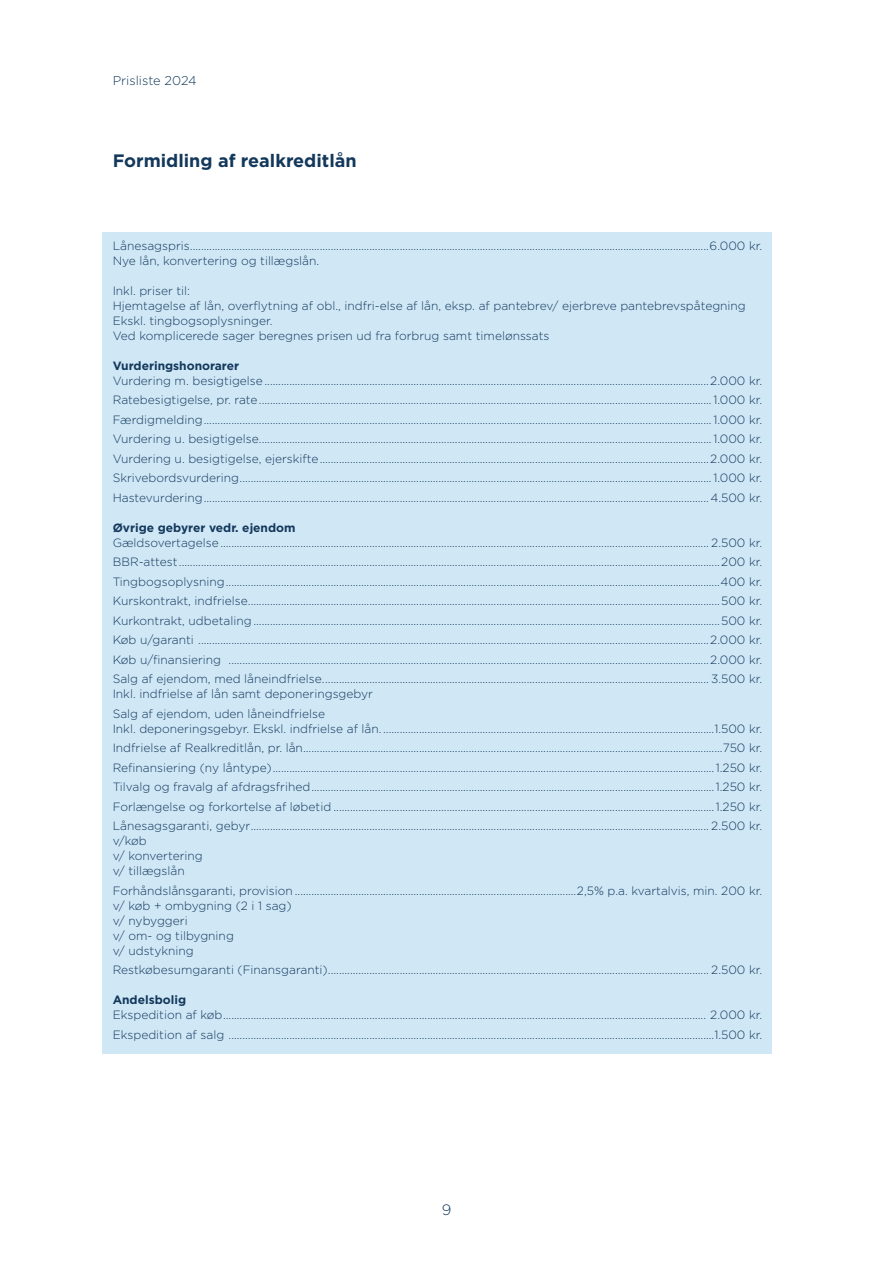
<style>
.page{position:relative;width:893px;height:1263px;background:#fff}
.page>*{position:absolute;margin:0;border:0;box-sizing:border-box;transform-origin:0 0}
.t1{font:700 18px "Gotham";color:#13385b}
.t2{font:300 15px "Gotham";color:#13385b}
.t3{font:300 12.75px "Gotham";color:#13385b}
.t4{font:300 12px/19.5px "Gotham";color:#13385b}
.t5{font:700 12px "Gotham";color:#13385b}
</style>
<div class="page">
<div style="left:102px;top:232px;width:670px;height:821px;background:#d0e7f6"></div>
<p class="t3" style="left:113px;top:72px;width:85px">Prisliste 2024</p>
<h1 class="t1" style="left:113px;top:149px;width:245px">Formidling af realkreditlån</h1>
<p class="t4" style="left:113px;top:238px;width:651px;line-height:15px">Lånesagspris............................................................................................................................................................................................6.000 kr.<br>Nye lån, konvertering og tillægslån.</p>
<p class="t4" style="left:113px;top:283px;width:635px;line-height:15px">Inkl. priser til:<br>Hjemtagelse af lån, overflytning af obl., indfri-else af lån, eksp. af pantebrev/ ejerbreve pantebrevspåtegning Ekskl. tingbogsoplysninger.<br>Ved komplicerede sager beregnes prisen ud fra forbrug samt timelønssats</p>
<p class="t5" style="left:113px;top:358px;width:128px">Vurderingshonorarer</p>
<p class="t4" style="left:113px;top:371px;width:651px;text-align:justify">Vurdering m. besigtigelse.................................................................................................................................................................2.000 kr.<br>Ratebesigtigelse, pr. rate....................................................................................................................................................................1.000 kr.<br>Færdigmelding........................................................................................................................................................................................1.000 kr.<br>Vurdering u. besigtigelse....................................................................................................................................................................1.000 kr.<br>Vurdering u. besigtigelse, ejerskifte.............................................................................................................................................2.000 kr.<br>Skrivebordsvurdering...........................................................................................................................................................................1.000 kr.<br>Hastevurdering.......................................................................................................................................................................................4.500 kr.</p>
<p class="t5" style="left:113px;top:520px;width:184px">Øvrige gebyrer vedr. ejendom</p>
<p class="t4" style="left:113px;top:533px;width:651px;text-align:justify">Gældsovertagelse................................................................................................................................................................................. 2.500 kr.<br>BBR-attest ....................................................................................................................................................................................................200 kr.<br>Tingbogsoplysning...................................................................................................................................................................................400 kr.<br>Kurskontrakt, indfrielse...........................................................................................................................................................................500 kr.<br>Kurkontrakt, udbetaling.........................................................................................................................................................................500 kr.<br>Køb u/garanti .........................................................................................................................................................................................2.000 kr.<br>Køb u/finansiering ..............................................................................................................................................................................2.000 kr.<br>Salg af ejendom, med låneindfrielse............................................................................................................................................ 3.500 kr.</p>
<p class="t4" style="left:113px;top:684px;width:262px">Inkl. indfrielse af lån samt deponeringsgebyr<br>Salg af ejendom, uden låneindfrielse</p>
<p class="t4" style="left:113px;top:719px;width:651px;text-align:justify">Inkl. deponeringsgebyr. Ekskl. indfrielse af lån. ........................................................................................................................1.500 kr.<br>Indfrielse af Realkreditlån, pr. lån........................................................................................................................................................750 kr.<br>Refinansiering (ny låntype)................................................................................................................................................................1.250 kr.<br>Tilvalg og fravalg af afdragsfrihed..................................................................................................................................................1.250 kr.<br>Forlængelse og forkortelse af løbetid ..........................................................................................................................................1.250 kr.<br>Lånesagsgaranti, gebyr...................................................................................................................................................................... 2.500 kr.</p>
<p class="t4" style="left:113px;top:833px;width:92px;line-height:15px">v/køb<br>v/ konvertering v/ tillægslån</p>
<p class="t4" style="left:113px;top:883px;width:651px;line-height:15px">Forhåndslånsgaranti, provision ......................................................................................................2,5% p.a. kvartalvis, min. 200 kr. v/ køb + ombygning (2 i 1 sag)<br>v/ nybyggeri<br>v/ om- og tilbygning<br>v/ udstykning</p>
<p class="t4" style="left:113px;top:960px;width:651px">Restkøbesumgaranti (Finansgaranti).......................................................................................................................................... 2.500 kr.</p>
<p class="t5" style="left:113px;top:992px;width:75px">Andelsbolig</p>
<p class="t4" style="left:113px;top:1005px;width:651px">Ekspedition af køb............................................................................................................................................................................... 2.000 kr.<br>Ekspedition af salg ................................................................................................................................................................................1.500 kr.</p>
<p class="t2" style="left:442px;top:1201px;width:11px">9</p>
</div>
